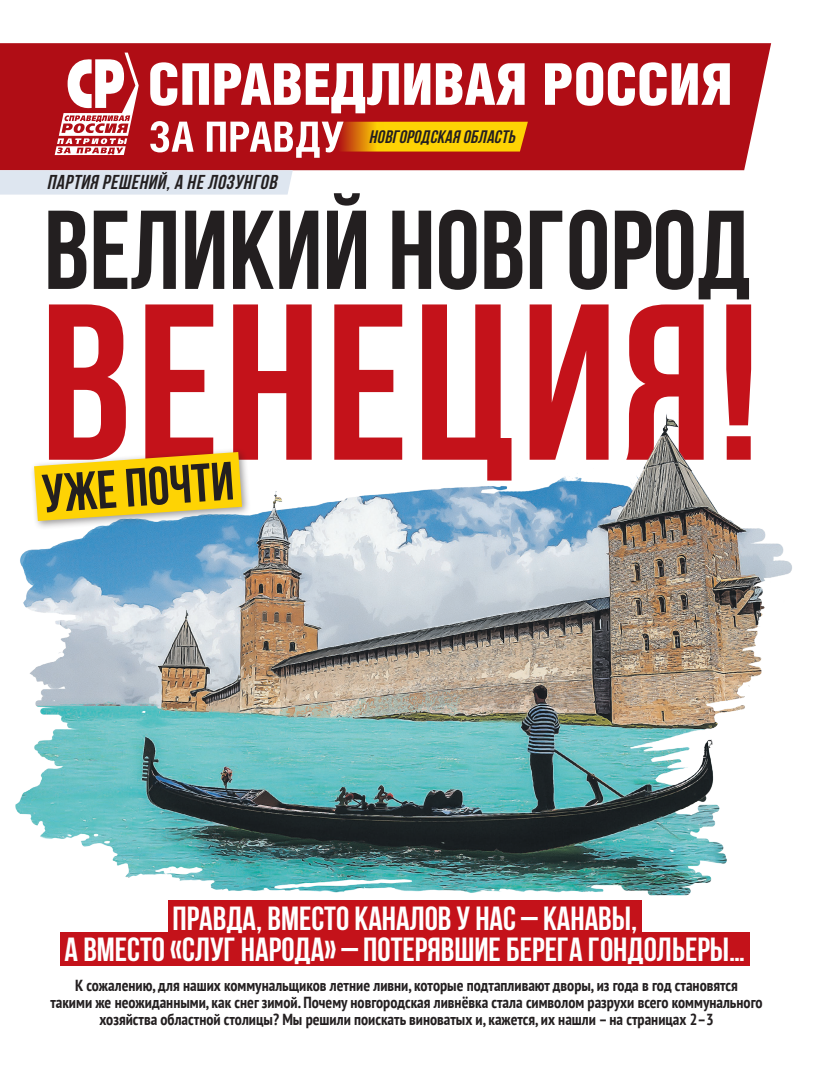
<style>
.page{position:relative;width:820px;height:1078px;background:#fff}
.page>*{position:absolute;margin:0;border:0;box-sizing:border-box;transform-origin:0 0}
.Подзаголовок_в_текст{font:700 221.7px "Bebas Neue";letter-spacing:.02em;color:#c4121a}
.Подзаголовок_в_текст-2{font:700 111.7px "Bebas Neue";color:#231f20}
.Заголовок_основной{font:700 53.9px "Bebas Neue";color:#231f20}
.Подзаголовок_в_текст-3{font:700 33.3px "Bebas Neue";color:#fff}
.t1{font:italic 700 20px "Bebas Neue";color:#231f20}
.t2{font:italic 700 18px "Bebas Neue";color:#231f20}
.Лид{font:700 condensed 15.9px/17px "PT Sans";color:#231f20;text-align:center}
</style>
<div class="page">
<img style="left:15px;top:414px;width:777px;height:505px">
<div style="left:0;top:43px;width:770px;height:127px;background:#b00d15"></div>
<svg style="left:55px;top:53px;width:84px;height:102px"></svg>
<svg style="left:150px;top:62px;width:579px;height:51px"></svg>
<div style="left:326px;top:117px;width:57px;height:39px;background:#b00d15"></div>
<svg style="left:150px;top:121px;width:377px;height:37px"></svg>
<div style="left:0;top:170px;width:292px;height:24px;background:#dee6f0"></div>
<div style="left:168px;top:900px;width:473px;height:33px;background:#c4121a"></div>
<div style="left:60px;top:931px;width:689px;height:34px;background:#c4121a"></div>
<div style="left:29px;top:447px;width:222px;height:83px;background:#231f20;opacity:.45"></div>
<svg style="left:34px;top:452px;width:208px;height:69px;background:#f4d434"></svg>
<p class="t2" style="left:369px;top:127px;width:151px">НОВГОРОДСКАЯ ОБЛАСТЬ</p>
<p class="t1" style="left:47px;top:171px;width:236px">ПАРТИЯ РЕШЕНИЙ,А НЕ ЛОЗУНГОВ</p>
<p class="Подзаголовок_в_текст-2" style="left:44px;top:189px;width:708px">ВЕЛИКИЙ НОВГОРОД</p>
<p class="Подзаголовок_в_текст" style="left:40px;top:261px;width:721px">ВЕНЕЦИЯ!</p>
<p class="Заголовок_основной" style="left:40px;top:464px;width:193px;rotate:-4deg">УЖЕ ПОЧТИ</p>
<p class="Подзаголовок_в_текст-3" style="left:172px;top:899px;width:466px">Правда, вместо каналов у нас – канавы,</p>
<p class="Подзаголовок_в_текст-3" style="left:65px;top:931px;width:681px">а вместо «слуг народа» – потерявшие берега гондольеры…</p>
<p class="Лид" style="left:50px;top:976px;width:713px">К сожалению, для наших коммунальщиков летние ливни, которые подтапливают дворы, из года в год становятся<br>такими же неожиданными, как снег зимой. Почему новгородская ливнёвка стала символом разрухи всего коммунального хозяйства областной столицы? Мы решили поискать виноватых и, кажется, их нашли – на страницах 2–3</p>
</div>
